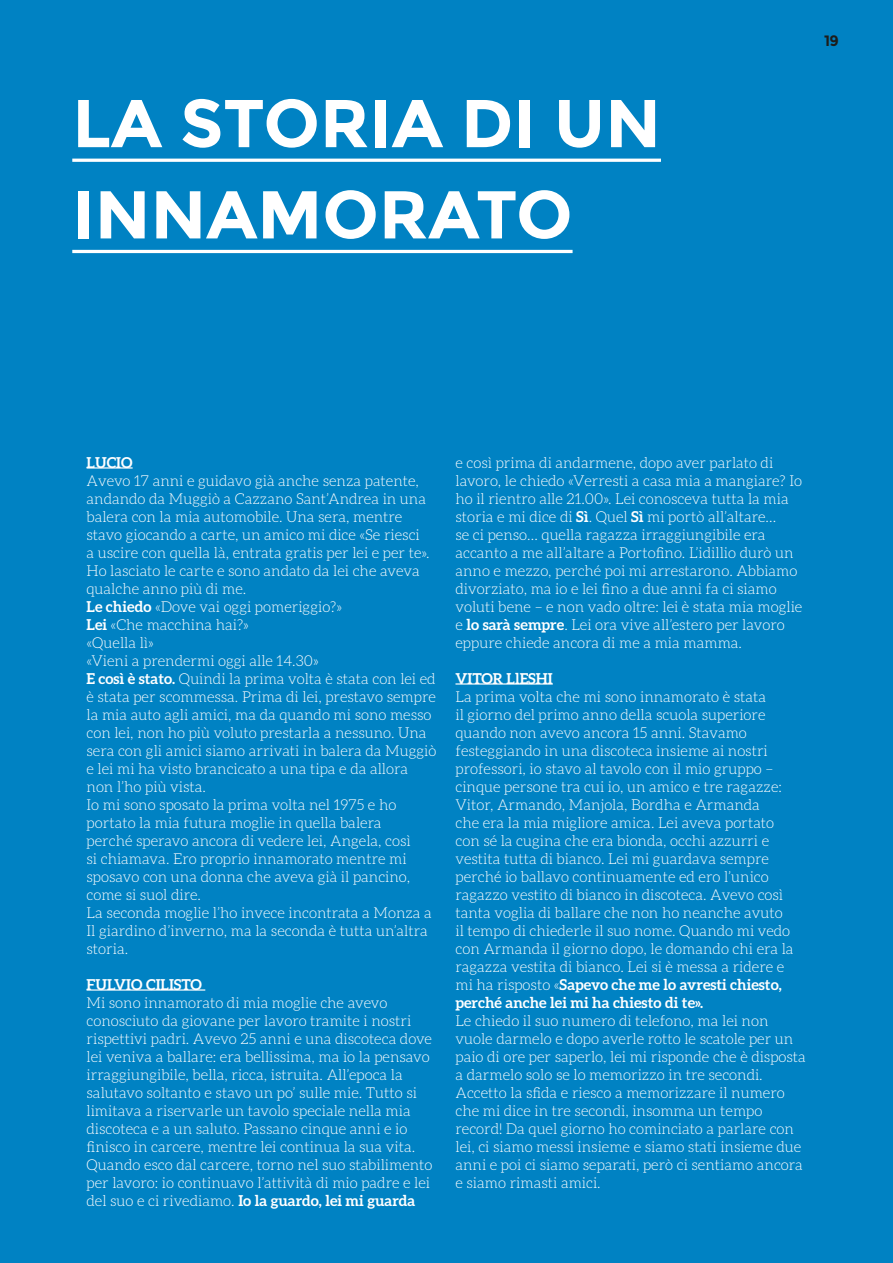
<style>
.page{position:relative;width:893px;height:1263px;background:#0082c3}
.page>*{position:absolute;margin:0;border:0;box-sizing:border-box;transform-origin:0 0}
.t1{font:700 67.5px/91.2px "Montserrat";color:#fff}
.BODY_TEXT{font:300 15px/18px "Aleo";color:#fff}
.BODY_TEXT-2{font:700 15px "Aleo";color:#fff}
.t2{font:700 15px "Montserrat";color:#1d1d1b}
.s1{font-weight:700}
</style>
<div class="page">
<hr style="left:87px;top:467px;width:46px;height:2px;background:#fff">
<hr style="left:87px;top:989px;width:118px;height:2px;background:#fff">
<hr style="left:455px;top:683px;width:98px;height:2px;background:#fff">
<hr style="left:72px;top:159px;width:589px;height:3px;background:#fff">
<hr style="left:72px;top:250px;width:501px;height:3px;background:#fff">
<p class="t1" style="left:72px;top:78px;width:590px">LA STORIA DI UN<br>INNAMORATO</p>
<p class="t2" style="left:824px;top:32px;width:16px">19</p>
<p class="BODY_TEXT-2" style="left:87px;top:454px;width:48px">LUCIO</p>
<p class="BODY_TEXT" style="left:87px;top:471px;width:345px">Avevo 17 anni e guidavo già anche senza patente, andando da Muggiò a Cazzano Sant’Andrea in una balera con la mia automobile. Una sera, mentre stavo giocando a carte, un amico mi dice «Se riesci a uscire con quella là, entrata gratis per lei e per te».<br>Ho lasciato le carte e sono andato da lei che aveva qualche anno più di me.</p>
<p class="BODY_TEXT" style="left:87px;top:597px;width:257px"><span class="s1">Le chiedo</span> «Dove vai oggi pomeriggio?»</p>
<p class="BODY_TEXT" style="left:87px;top:615px;width:164px"><span class="s1">Lei</span> «Che macchina hai?»</p>
<p class="BODY_TEXT" style="left:87px;top:633px;width:69px">«Quella lì»</p>
<p class="BODY_TEXT" style="left:87px;top:651px;width:234px">«Vieni a prendermi oggi alle 14.30»</p>
<p class="BODY_TEXT" style="left:87px;top:669px;width:351px"><span class="s1">E così è stato.</span> Quindi la prima volta è stata con lei ed è stata per scommessa. Prima di lei, prestavo sempre la mia auto agli amici, ma da quando mi sono messo con lei, non ho più voluto prestarla a nessuno. Una sera con gli amici siamo arrivati in balera da Muggiò e lei mi ha visto brancicato a una tipa e da allora non l’ho più vista.</p>
<p class="BODY_TEXT" style="left:87px;top:795px;width:326px">Io mi sono sposato la prima volta nel 1975 e ho portato la mia futura moglie in quella balera perché speravo ancora di vedere lei, Angela, così si chiamava. Ero proprio innamorato mentre mi sposavo con una donna che aveva già il pancino, come si suol dire.</p>
<p class="BODY_TEXT" style="left:87px;top:903px;width:347px">La seconda moglie l’ho invece incontrata a Monza a<br>Il giardino d’inverno, ma la seconda è tutta un’altra storia.</p>
<p class="BODY_TEXT-2" style="left:87px;top:976px;width:117px">FULVIO CILISTO</p>
<p class="BODY_TEXT" style="left:87px;top:993px;width:347px">Mi sono innamorato di mia moglie che avevo conosciuto da giovane per lavoro tramite i nostri rispettivi padri. Avevo 25 anni e una discoteca dove lei veniva a ballare: era bellissima, ma io la pensavo irraggiungibile, bella, ricca, istruita. All’epoca la salutavo soltanto e stavo un po’ sulle mie. Tutto si limitava a riservarle un tavolo speciale nella mia discoteca e a un saluto. Passano cinque anni e io finisco in carcere, mentre lei continua la sua vita.<br>Quando esco dal carcere, torno nel suo stabilimento per lavoro: io continuavo l’attività di mio padre e lei del suo e ci rivediamo. <span class="s1">Io la guardo, lei mi guarda</span></p>
<p class="BODY_TEXT" style="left:455px;top:453px;width:348px">e così prima di andarmene, dopo aver parlato di lavoro, le chiedo «Verresti a casa mia a mangiare? Io ho il rientro alle 21.00». Lei conosceva tutta la mia storia e mi dice di <span class="s1">Sì</span>. Quel <span class="s1">Sì</span> mi portò all’altare…<br>se ci penso… quella ragazza irraggiungibile era accanto a me all’altare a Portofino. L’idillio durò un anno e mezzo, perché poi mi arrestarono. Abbiamo divorziato, ma io e lei fino a due anni fa ci siamo voluti bene – e non vado oltre: lei è stata mia moglie e <span class="s1">lo sarà sempre</span>. Lei ora vive all’estero per lavoro eppure chiede ancora di me a mia mamma.</p>
<p class="BODY_TEXT-2" style="left:455px;top:670px;width:99px">VITOR LlESHI</p>
<p class="BODY_TEXT" style="left:455px;top:687px;width:340px">La prima volta che mi sono innamorato è stata<br>il giorno del primo anno della scuola superiore quando non avevo ancora 15 anni. Stavamo festeggiando in una discoteca insieme ai nostri professori, io stavo al tavolo con il mio gruppo – cinque persone tra cui io, un amico e tre ragazze:<br>Vitor, Armando, Manjola, Bordha e Armanda<br>che era la mia migliore amica. Lei aveva portato con sé la cugina che era bionda, occhi azzurri e vestita tutta di bianco. Lei mi guardava sempre perché io ballavo continuamente ed ero l’unico ragazzo vestito di bianco in discoteca. Avevo così tanta voglia di ballare che non ho neanche avuto il tempo di chiederle il suo nome. Quando mi vedo con Armanda il giorno dopo, le domando chi era la ragazza vestita di bianco. Lei si è messa a ridere e mi ha risposto «<span class="s1">Sapevo che me lo avresti chiesto, perché anche lei mi ha chiesto di te».</span></p>
<p class="BODY_TEXT" style="left:455px;top:1011px;width:352px">Le chiedo il suo numero di telefono, ma lei non vuole darmelo e dopo averle rotto le scatole per un paio di ore per saperlo, lei mi risponde che è disposta a darmelo solo se lo memorizzo in tre secondi.<br>Accetto la sfida e riesco a memorizzare il numero che mi dice in tre secondi, insomma un tempo record! Da quel giorno ho cominciato a parlare con lei, ci siamo messi insieme e siamo stati insieme due anni e poi ci siamo separati, però ci sentiamo ancora e siamo rimasti amici.</p>
</div>
